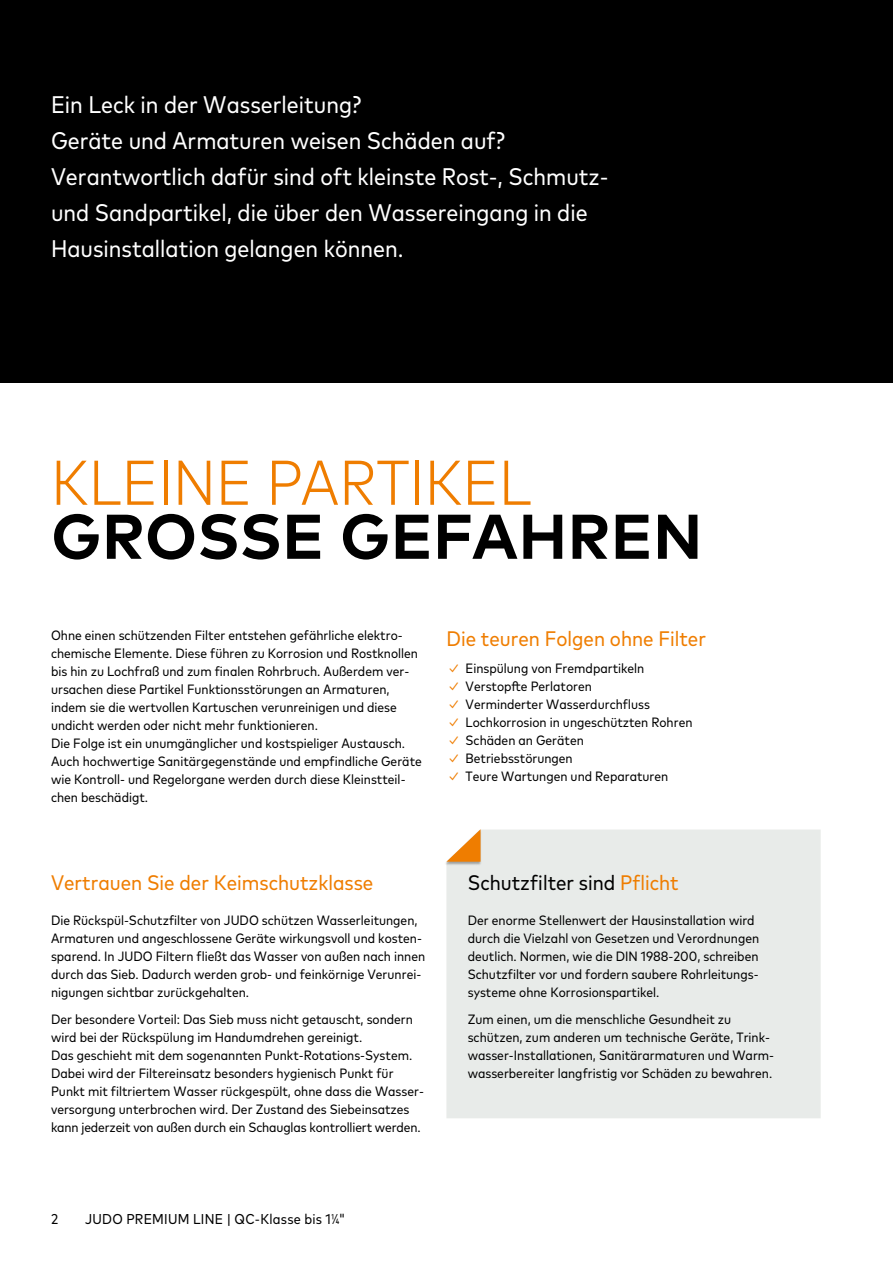
<style>
.page{position:relative;width:893px;height:1263px;background:#fff}
.page>*{position:absolute;margin:0;border:0;box-sizing:border-box;transform-origin:0 0}
.t1{font:300 condensed 63px "Mark Pro";letter-spacing:.005em;color:#ef7d00}
.t2{font:700 63px "Mark Pro";letter-spacing:.005em;color:#000}
.t3{font:condensed 24px/36px "Mark Pro";color:#fff}
.t4{font:condensed 21px "Mark Pro";color:#ef7d00}
.t5{font:condensed 21px "Mark Pro";color:#000}
.t6{font:condensed 14.25px "Mark Pro";letter-spacing:.02em;color:#000}
.t7{font:condensed 13.5px/18px "Mark Pro";color:#000}
.s1{color:#ef7d00}
.s2{font-style:inherit}
</style>
<div class="page">
<div style="left:446px;top:829px;width:375px;height:289px;background:#e8ebe9"></div>
<div style="left:444px;top:829px;width:38px;height:36px;background:#000;opacity:.31"></div>
<svg style="left:446px;top:829px;width:35px;height:33px"></svg>
<div style="left:0;top:0;width:893px;height:383px;background:#000"></div>
<h2 class="t3" style="left:51px;top:84px;width:559px">Ein Leck in der Wasserleitung?<br>Geräte und Armaturen weisen Schäden auf?<br>Verantwortlich dafür sind oft kleinste Rost-, Schmutz&shy;und Sandpartikel, die über den Wassereingang in die Hausinstallation gelangen können.</h2>
<h1 class="t1" style="left:51px;top:436px;width:482px">KLEINE PARTIKEL</h1>
<h1 class="t2" style="left:51px;top:489px;width:653px">GROSSE GEFAHREN</h1>
<p class="t7" style="left:51px;top:625px;width:372px">Ohne einen schützenden Filter entstehen gefährliche elektro&shy;chemische Elemente. Diese führen zu Korrosion und Rostknollen bis hin zu Lochfraß und zum finalen Rohrbruch. Außerdem ver&shy;ursachen diese Partikel Funktionsstörungen an Armaturen, indem sie die wertvollen Kartuschen verunreinigen und diese undicht werden oder nicht mehr funktionieren.<br>Die Folge ist ein unumgänglicher und kostspieliger Austausch.<br>Auch hochwertige Sanitärgegenstände und empfindliche Geräte wie Kontroll- und Regelorgane werden durch diese Kleinstteil&shy;chen beschädigt.</p>
<h3 class="t4" style="left:446px;top:623px;width:261px">Die teuren Folgen ohne Filter</h3>
<p class="t7" style="left:446px;top:658px;width:199px"><span class="s1">✓</span> Einspülung von Fremdpartikeln</p>
<p class="t7" style="left:446px;top:676px;width:147px"><span class="s1">✓</span> Verstopfte Perlatoren</p>
<p class="t7" style="left:446px;top:694px;width:205px"><span class="s1">✓</span> Verminderter Wasserdurchfluss</p>
<p class="t7" style="left:446px;top:712px;width:248px"><span class="s1">✓</span> Lochkorrosion in ungeschützten Rohren</p>
<p class="t7" style="left:446px;top:730px;width:139px"><span class="s1">✓</span> Schäden an Geräten</p>
<p class="t7" style="left:446px;top:748px;width:128px"><span class="s1">✓</span> Betriebsstörungen</p>
<p class="t7" style="left:446px;top:766px;width:223px"><span class="s1">✓</span> Teure Wartungen und Reparaturen</p>
<h3 class="t4" style="left:51px;top:867px;width:324px">Vertrauen Sie der Keimschutzklasse</h3>
<p class="t7" style="left:51px;top:910px;width:376px">Die Rückspül-Schutzfilter von JUDO schützen Wasserleitungen, Armaturen und angeschlossene Geräte wirkungsvoll und kosten&shy;sparend. In JUDO Filtern fließt das Wasser von außen nach innen durch das Sieb. Dadurch werden grob- und feinkörnige Verunrei&shy;nigungen sichtbar zurückgehalten.</p>
<p class="t7" style="left:51px;top:1009px;width:375px">Der besondere Vorteil: Das Sieb muss nicht getauscht, sondern wird bei der Rückspülung im Handumdrehen gereinigt.<br>Das geschieht mit dem sogenannten Punkt-Rotations-System.<br>Dabei wird der Filtereinsatz besonders hygienisch Punkt für Punkt mit filtriertem Wasser rückgespült, ohne dass die Wasser&shy;versorgung unterbrochen wird. Der Zustand des Siebeinsatzes kann jederzeit von außen durch ein Schauglas kontrolliert werden.</p>
<h3 class="t5" style="left:468px;top:867px;width:213px">Schutzfilter sind <span class="s1">Pflicht</span></h3>
<p class="t7" style="left:468px;top:910px;width:293px">Der enorme Stellenwert der Hausinstallation wird durch die Vielzahl von Gesetzen und Verordnungen deutlich. Normen, wie die DIN 1988-200, schreiben Schutzfilter vor und fordern saubere Rohrleitungs&shy;systeme ohne Korrosionspartikel.</p>
<p class="t7" style="left:468px;top:1009px;width:308px">Zum einen, um die menschliche Gesundheit zu schützen, zum anderen um technische Geräte, Trink&shy;wasser-Installationen, Sanitärarmaturen und Warm&shy;wasserbereiter langfristig vor Schäden zu bewahren.</p>
<p class="t6" style="left:51px;top:1208px;width:9px">2</p>
<p class="t6" style="left:85px;top:1208px;width:262px">JUDO PREMIUM LINE | QC-Klasse bis 1<span class="s2">¼</span>"</p>
</div>
